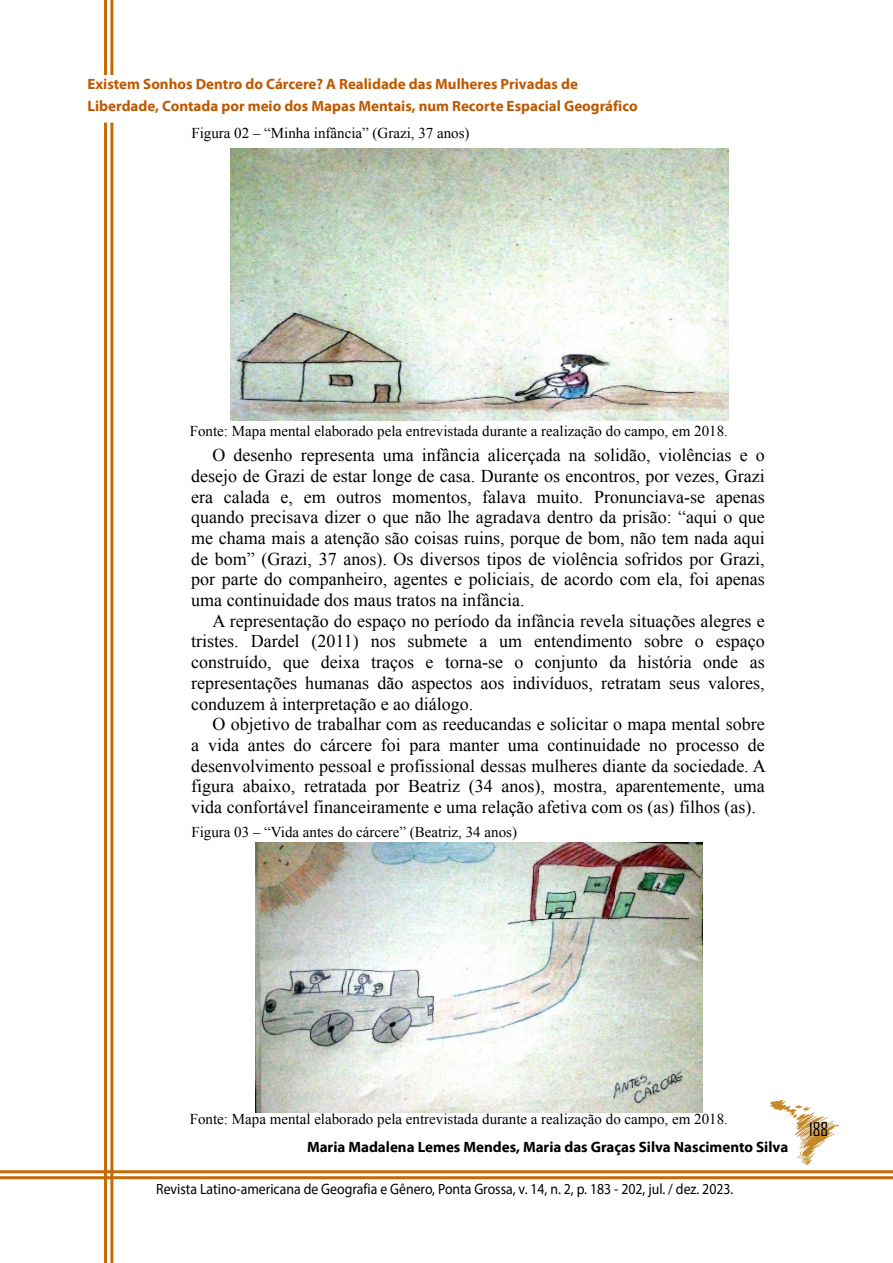
<style>
.page{position:relative;width:893px;height:1263px;background:#fff}
.page>*{position:absolute;margin:0;border:0;box-sizing:border-box;transform-origin:0 0}
.t1{font:18px/20.7px "Times New Roman";color:#000;text-align:justify}
.t2{font:18px "Agency FB";color:#000}
.t3{font:15px "Times New Roman";color:#000}
.t4{font:700 15px/22.5px "Myriad Pro";color:#bf5900}
.t5{font:15px "Myriad Pro";color:#000;scale:.92 1}
.t6{font:700 15px "Myriad Pro";color:#000}
</style>
<div class="page">
<hr style="left:110px;top:0;width:3px;height:1263px;background:#c56902">
<hr style="left:104px;top:0;width:3px;height:1263px;background:#c56902">
<hr style="left:0;top:1176px;width:893px;height:3px;background:#c56902">
<hr style="left:0;top:1170px;width:893px;height:3px;background:#c56902">
<div style="left:86px;top:77px;width:558px;height:44px;background:#fff"></div>
<img style="left:770px;top:1100px;width:69px;height:64px">
<img style="left:230px;top:149px;width:498px;height:271px">
<img style="left:256px;top:843px;width:447px;height:269px">
<p class="t4" style="left:87px;top:74px;width:552px">Existem Sonhos Dentro do Cárcere? A Realidade das Mulheres Privadas de<br>Liberdade, Contada por meio dos Mapas Mentais, num Recorte Espacial Geográfico</p>
<p class="t3" style="left:191px;top:124px;width:280px">Figura 02 – “Minha infância” (Grazi, 37 anos)</p>
<p class="t3" style="left:190px;top:422px;width:540px">Fonte: Mapa mental elaborado pela entrevistada durante a realização do campo, em 2018.</p>
<p class="t1" style="left:191px;top:445px;width:575px;text-indent:21px">O desenho representa uma infância alicerçada na solidão, violências e o desejo de Grazi de estar longe de casa. Durante os encontros, por vezes, Grazi era calada e, em outros momentos, falava muito. Pronunciava-se apenas quando precisava dizer o que não lhe agradava dentro da prisão: “aqui o que me chama mais a atenção são coisas ruins, porque de bom, não tem nada aqui de bom” (Grazi, 37 anos). Os diversos tipos de violência sofridos por Grazi, por parte do companheiro, agentes e policiais, de acordo com ela, foi apenas uma continuidade dos maus tratos na infância.</p>
<p class="t1" style="left:191px;top:610px;width:575px;text-indent:21px">A representação do espaço no período da infância revela situações alegres e tristes. Dardel (2011) nos submete a um entendimento sobre o espaço construído, que deixa traços e torna-se o conjunto da história onde as representações humanas dão aspectos aos indivíduos, retratam seus valores, conduzem à interpretação e ao diálogo.</p>
<p class="t1" style="left:191px;top:714px;width:576px;text-indent:21px">O objetivo de trabalhar com as reeducandas e solicitar o mapa mental sobre a vida antes do cárcere foi para manter uma continuidade no processo de desenvolvimento pessoal e profissional dessas mulheres diante da sociedade. A figura abaixo, retratada por Beatriz (34 anos), mostra, aparentemente, uma vida confortável financeiramente e uma relação afetiva com os (as) filhos (as).</p>
<p class="t3" style="left:191px;top:824px;width:327px">Figura 03 – “Vida antes do cárcere” (Beatriz, 34 anos)</p>
<p class="t3" style="left:190px;top:1111px;width:540px">Fonte: Mapa mental elaborado pela entrevistada durante a realização do campo, em 2018.</p>
<p class="t6" style="left:307px;top:1141px;width:483px">Maria Madalena Lemes Mendes, Maria das Graças Silva Nascimento Silva</p>
<p class="t5" style="left:156px;top:1183px;width:629px">Revista Latino-americana de Geografia e Gênero, Ponta Grossa, v. 14, n. 2, p. 183 - 202, jul. / dez. 2023.</p>
<p class="t2" style="left:809px;top:1118px;width:21px">188</p>
</div>
